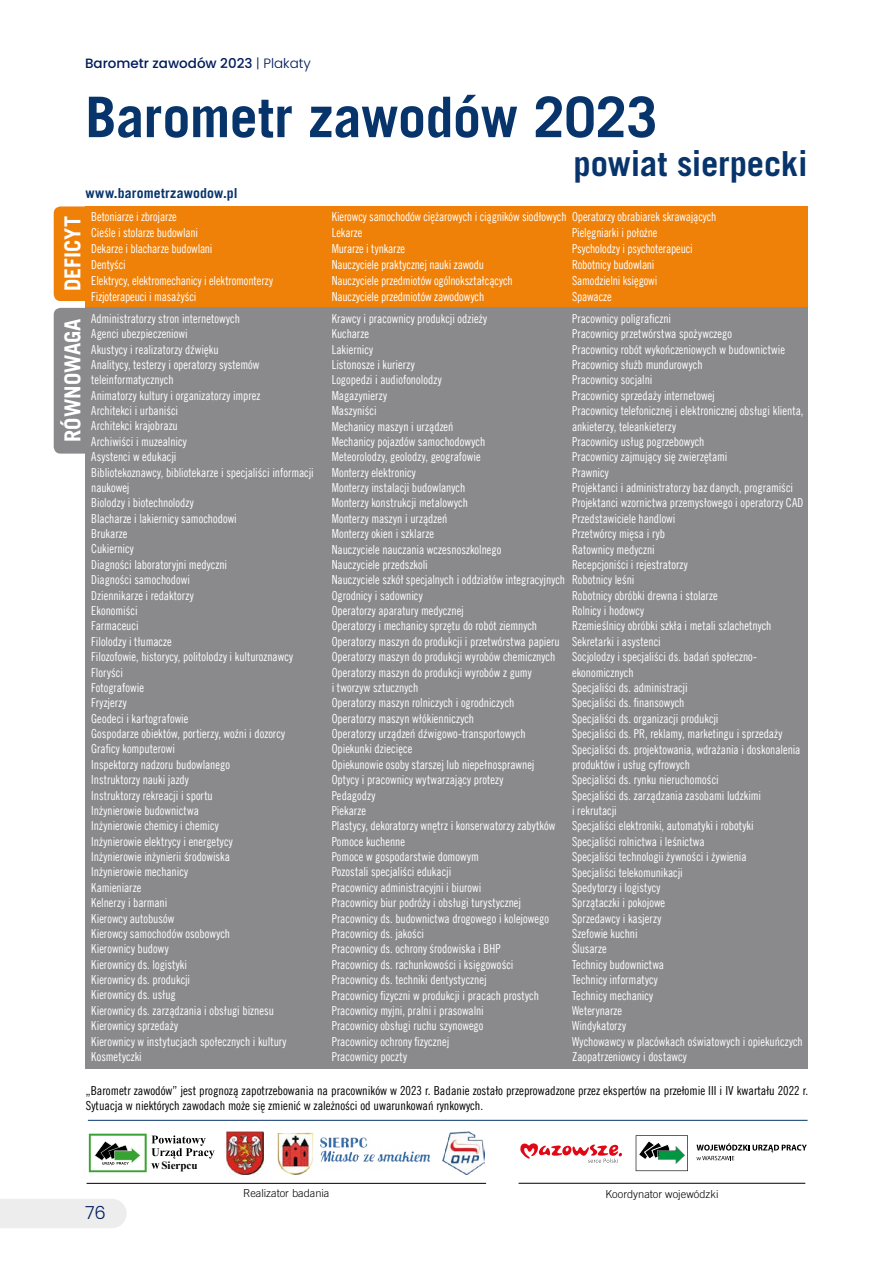
<style>
.page{position:relative;width:893px;height:1263px;background:#fff}
.page>*{position:absolute;margin:0;border:0;box-sizing:border-box;transform-origin:0 0}
.t1{font:700 55.95px "Trade Gothic LT Com";letter-spacing:-.01em;color:#07346b}
.t2{font:700 34.5px "Trade Gothic LT Com";letter-spacing:-.005em;color:#07346b}
.t3{font:700 22.05px "Trade Gothic LT Com";color:#fff}
.t4{font:300 18px "Poppins";color:#001a5b}
.t5{font:700 13.8px "Trade Gothic LT Com";letter-spacing:.01em;color:#07346b}
.t6{font:500 13.5px "Poppins";color:#001a5b}
.t7{font:12.45px/15.5px "Trade Gothic LT Com Cn 18";color:#fff;scale:.95 1}
.t8{font:12.45px/14.9px "Trade Gothic LT Com Cn 18";color:#000}
.t9{font:300 11.1px "Trade Gothic LT Com";color:#000}
.t10{font:700 11.1px "Times New Roman";color:#000}
.s1{font-weight:300}
</style>
<div class="page">
<div style="left:54px;top:206px;width:31px;height:95px;background:#ef8109"></div>
<hr style="left:88px;top:1120px;width:720px;height:1px;background:#07346b">
<hr style="left:519px;top:1183px;width:286px;height:1px;background:#000">
<svg style="left:520px;top:1143px;width:102px;height:20px"></svg>
<svg style="left:636px;top:1135px;width:52px;height:36px"></svg>
<svg style="left:696px;top:1143px;width:111px;height:17px"></svg>
<div style="left:85px;top:206px;width:723px;height:103px;background:#ef8109"></div>
<svg style="left:89px;top:1134px;width:126px;height:38px"></svg>
<div style="left:161px;top:1159px;width:61px;height:12px;background:#fff"></div>
<hr style="left:87px;top:1183px;width:399px;height:1px;background:#000">
<img style="left:442px;top:1131px;width:43px;height:43px">
<img style="left:277px;top:1132px;width:153px;height:43px">
<img style="left:227px;top:1131px;width:36px;height:44px">
<div style="left:54px;top:308px;width:191px;height:146px;background:#8a8a8d;border-radius:7px"></div>
<div style="left:85px;top:308px;width:723px;height:761px;background:#8a8a8d"></div>
<div style="left:0;top:1199px;width:127px;height:29px;background:#ededed"></div>
<p class="t6" style="left:85px;top:55px;width:227px">Barometr zawodów 2023 <span class="s1">| Plakaty</span></p>
<p class="t1" style="left:85px;top:83px;width:574px">Barometr zawodów 2023</p>
<p class="t2" style="left:574px;top:142px;width:235px">powiat sierpecki</p>
<p class="t5" style="left:85px;top:184px;width:154px">www.barometrzawodow.pl</p>
<p class="t3" style="left:59px;top:291px;width:76px;rotate:-90deg">DEFICYT</p>
<p class="t7" style="left:91px;top:209px;width:193px;line-height:15.9px">Betoniarze i zbrojarze<br>Cieśle i stolarze budowlani<br>Dekarze i blacharze budowlani<br>Dentyści<br>Elektrycy, elektromechanicy i elektromonterzy<br>Fizjoterapeuci i masażyści</p>
<p class="t7" style="left:332px;top:209px;width:407px;line-height:15.9px">Kierowcy samochodów ciężarowych i ciągników siodłowych Operatorzy obrabiarek skrawających Lekarze<br>Murarze i tynkarze<br>Nauczyciele praktycznej nauki zawodu<br>Nauczyciele przedmiotów ogólnokształcących<br>Nauczyciele przedmiotów zawodowych</p>
<p class="t7" style="left:572px;top:225px;width:129px;line-height:15.9px">Pielęgniarki i położne<br>Psycholodzy i psychoterapeuci<br>Robotnicy budowlani<br>Samodzielni księgowi<br>Spawacze</p>
<p class="t3" style="left:59px;top:442px;width:125px;rotate:-90deg">RÓWNOWAGA</p>
<p class="t7" style="left:91px;top:310px;width:236px">Administratorzy stron internetowych<br>Agenci ubezpieczeniowi<br>Akustycy i realizatorzy dźwięku<br>Analitycy, testerzy i operatorzy systemów teleinformatycznych<br>Animatorzy kultury i organizatorzy imprez<br>Architekci i urbaniści<br>Architekci krajobrazu<br>Archiwiści i muzealnicy<br>Asystenci w edukacji<br>Bibliotekoznawcy, bibliotekarze i specjaliści informacji naukowej<br>Biolodzy i biotechnolodzy<br>Blacharze i lakiernicy samochodowi<br>Brukarze<br>Cukiernicy<br>Diagności laboratoryjni medyczni<br>Diagności samochodowi<br>Dziennikarze i redaktorzy<br>Ekonomiści<br>Farmaceuci<br>Filolodzy i tłumacze<br>Filozofowie, historycy, politolodzy i kulturoznawcy<br>Floryści<br>Fotografowie<br>Fryzjerzy<br>Geodeci i kartografowie<br>Gospodarze obiektów, portierzy, woźni i dozorcy<br>Graficy komputerowi<br>Inspektorzy nadzoru budowlanego<br>Instruktorzy nauki jazdy<br>Instruktorzy rekreacji i sportu<br>Inżynierowie budownictwa<br>Inżynierowie chemicy i chemicy<br>Inżynierowie elektrycy i energetycy<br>Inżynierowie inżynierii środowiska<br>Inżynierowie mechanicy<br>Kamieniarze<br>Kelnerzy i barmani<br>Kierowcy autobusów<br>Kierowcy samochodów osobowych<br>Kierownicy budowy<br>Kierownicy ds. logistyki<br>Kierownicy ds. produkcji<br>Kierownicy ds. usług<br>Kierownicy ds. zarządzania i obsługi biznesu<br>Kierownicy sprzedaży<br>Kierownicy w instytucjach społecznych i kultury<br>Kosmetyczki</p>
<p class="t7" style="left:332px;top:311px;width:247px">Krawcy i pracownicy produkcji odzieży<br>Kucharze<br>Lakiernicy<br>Listonosze i kurierzy<br>Logopedzi i audiofonolodzy<br>Magazynierzy<br>Maszyniści<br>Mechanicy maszyn i urządzeń<br>Mechanicy pojazdów samochodowych<br>Meteorolodzy, geolodzy, geografowie<br>Monterzy elektronicy<br>Monterzy instalacji budowlanych<br>Monterzy konstrukcji metalowych<br>Monterzy maszyn i urządzeń<br>Monterzy okien i szklarze<br>Nauczyciele nauczania wczesnoszkolnego<br>Nauczyciele przedszkoli<br>Nauczyciele szkół specjalnych i oddziałów integracyjnych Ogrodnicy i sadownicy<br>Operatorzy aparatury medycznej<br>Operatorzy i mechanicy sprzętu do robót ziemnych Operatorzy maszyn do produkcji i przetwórstwa papieru Operatorzy maszyn do produkcji wyrobów chemicznych Operatorzy maszyn do produkcji wyrobów z gumy<br>i tworzyw sztucznych<br>Operatorzy maszyn rolniczych i ogrodniczych<br>Operatorzy maszyn włókienniczych<br>Operatorzy urządzeń dźwigowo-transportowych Opiekunki dziecięce<br>Opiekunowie osoby starszej lub niepełnosprawnej<br>Optycy i pracownicy wytwarzający protezy<br>Pedagodzy<br>Piekarze<br>Plastycy, dekoratorzy wnętrz i konserwatorzy zabytków Pomoce kuchenne<br>Pomoce w gospodarstwie domowym<br>Pozostali specjaliści edukacji<br>Pracownicy administracyjni i biurowi<br>Pracownicy biur podróży i obsługi turystycznej Pracownicy ds. budownictwa drogowego i kolejowego Pracownicy ds. jakości<br>Pracownicy ds. ochrony środowiska i BHP<br>Pracownicy ds. rachunkowości i księgowości<br>Pracownicy ds. techniki dentystycznej<br>Pracownicy fizyczni w produkcji i pracach prostych Pracownicy myjni, pralni i prasowalni<br>Pracownicy obsługi ruchu szynowego<br>Pracownicy ochrony fizycznej<br>Pracownicy poczty</p>
<p class="t7" style="left:572px;top:311px;width:245px">Pracownicy poligraficzni<br>Pracownicy przetwórstwa spożywczego<br>Pracownicy robót wykończeniowych w budownictwie<br>Pracownicy służb mundurowych<br>Pracownicy socjalni<br>Pracownicy sprzedaży internetowej<br>Pracownicy telefonicznej i elektronicznej obsługi klienta, ankieterzy, teleankieterzy<br>Pracownicy usług pogrzebowych<br>Pracownicy zajmujący się zwierzętami<br>Prawnicy<br>Projektanci i administratorzy baz danych, programiści<br>Projektanci wzornictwa przemysłowego i operatorzy CAD<br>Przedstawiciele handlowi<br>Przetwórcy mięsa i ryb<br>Ratownicy medyczni<br>Recepcjoniści i rejestratorzy<br>Robotnicy leśni<br>Robotnicy obróbki drewna i stolarze<br>Rolnicy i hodowcy<br>Rzemieślnicy obróbki szkła i metali szlachetnych<br>Sekretarki i asystenci<br>Socjolodzy i specjaliści ds. badań społeczno&shy;ekonomicznych<br>Specjaliści ds. administracji<br>Specjaliści ds. finansowych<br>Specjaliści ds. organizacji produkcji<br>Specjaliści ds. PR, reklamy, marketingu i sprzedaży<br>Specjaliści ds. projektowania, wdrażania i doskonalenia produktów i usług cyfrowych<br>Specjaliści ds. rynku nieruchomości<br>Specjaliści ds. zarządzania zasobami ludzkimi<br>i rekrutacji<br>Specjaliści elektroniki, automatyki i robotyki<br>Specjaliści rolnictwa i leśnictwa<br>Specjaliści technologii żywności i żywienia<br>Specjaliści telekomunikacji<br>Spedytorzy i logistycy<br>Sprzątaczki i pokojowe<br>Sprzedawcy i kasjerzy<br>Szefowie kuchni<br>Ślusarze<br>Technicy budownictwa<br>Technicy informatycy<br>Technicy mechanicy<br>Weterynarze<br>Windykatorzy<br>Wychowawcy w placówkach oświatowych i opiekuńczych<br>Zaopatrzeniowcy i dostawcy</p>
<p class="t8" style="left:86px;top:1083px;width:724px">„Barometr zawodów” jest prognozą zapotrzebowania na pracowników w 2023 r. Badanie zostało przeprowadzone przez ekspertów na przełomie III i IV kwartału 2022 r.<br>Sytuacja w niektórych zawodach może się zmienić w zależności od uwarunkowań rynkowych.</p>
<h3 class="t4" style="left:85px;top:1202px;width:22px">76</h3>
<p class="t10" style="left:161px;top:1157px;width:38px">Sierpcu</p>
<p class="t9" style="left:243px;top:1186px;width:88px">Realizator badania</p>
<p class="t9" style="left:605px;top:1187px;width:115px">Koordynator wojewódzki</p>
</div>
